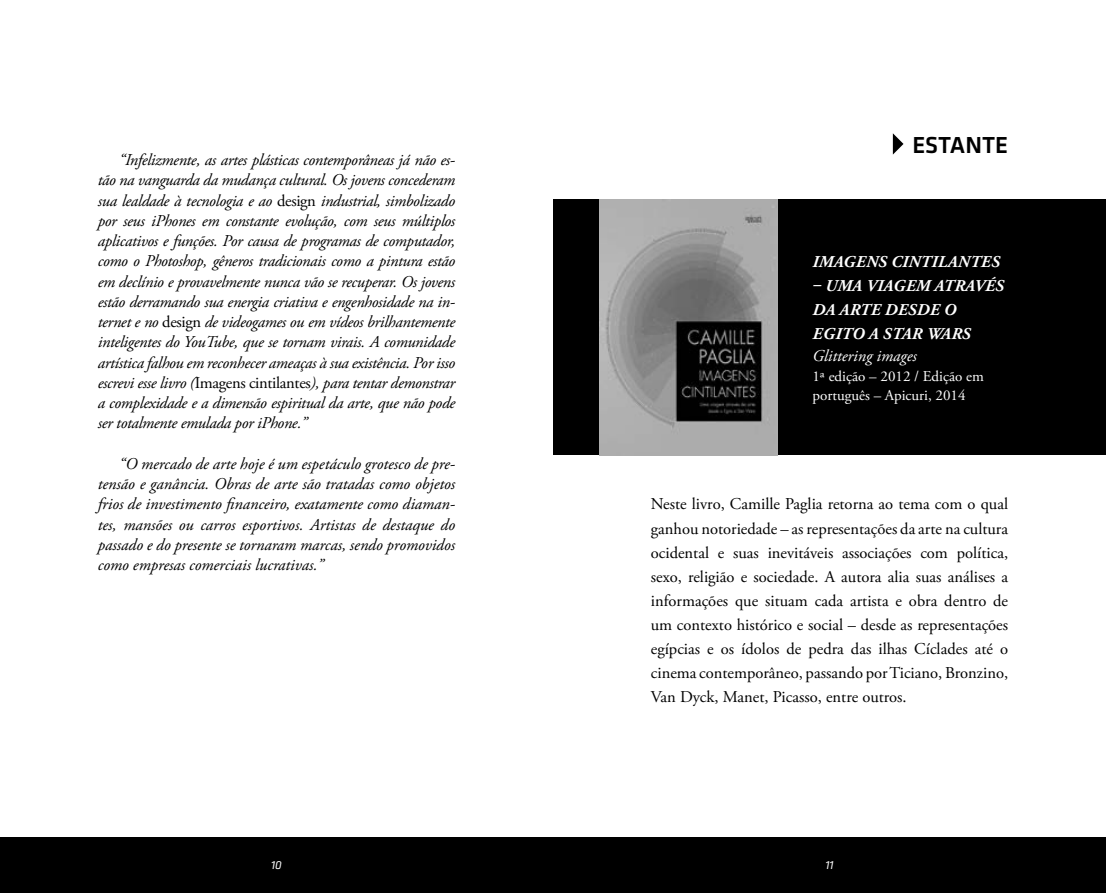
<style>
.page{position:relative;width:1106px;height:893px;background:#fff}
.page>*{position:absolute;margin:0;border:0;box-sizing:border-box;transform-origin:0 0}
.t1{font:500 24px "Klavika";color:#000}
.t2{font:italic 16.5px/20.2px "Adobe Garamond Pro";letter-spacing:-.02em;color:#000;text-align:justify}
.t3{font:16.5px/24px "Adobe Garamond Pro";color:#000;text-align:justify}
.t4{font:italic 700 16.5px/24px "Adobe Garamond Pro";letter-spacing:.015em;color:#fff}
.t5{font:italic 16.5px "Adobe Garamond Pro";color:#fff}
.t6{font:15px/19.5px "Adobe Garamond Pro";color:#fff}
.t7{font:italic 12px "Klavika";color:#fff}
.s1{font-style:normal}
</style>
<div class="page">
<div style="left:553px;top:200px;width:553px;height:255px;background:#000"></div>
<img style="left:600px;top:200px;width:177px;height:255px">
<svg style="left:892px;top:133px;width:11px;height:22px"></svg>
<div style="left:0;top:837px;width:1106px;height:56px;background:#000"></div>
<p class="t2" style="left:98px;top:150px;width:359px;text-indent:21px">“Infelizmente, as artes plásticas contemporâneas já não es&shy;tão na vanguarda da mudança cultural. Os jovens concederam sua lealdade à tecnologia e ao <span class="s1">design</span> industrial, simbolizado por seus iPhones em constante evolução, com seus múltiplos aplicativos e funções. Por causa de programas de computador, como o Photoshop, gêneros tradicionais como a pintura estão em declínio e provavelmente nunca vão se recuperar. Os jovens estão derramando sua energia criativa e engenhosidade na in&shy;ternet e no <span class="s1">design</span> de videogames ou em vídeos brilhantemente inteligentes do YouTube, que se tornam virais. A comunidade artística falhou em reconhecer ameaças à sua existência. Por isso escrevi esse livro (<span class="s1">Imagens cintilantes</span>), para tentar demonstrar a complexidade e a dimensão espiritual da arte, que não pode ser totalmente emulada por iPhone.”</p>
<p class="t2" style="left:98px;top:454px;width:359px;text-indent:21px">“O mercado de arte hoje é um espetáculo grotesco de pre&shy;tensão e ganância. Obras de arte são tratadas como objetos frios de investimento financeiro, exatamente como diaman&shy;tes, mansões ou carros esportivos. Artistas de destaque do passado e do presente se tornaram marcas, sendo promovidos como empresas comerciais lucrativas.”</p>
<h1 class="t1" style="left:912px;top:132px;width:97px">ESTANTE</h1>
<p class="t4" style="left:812px;top:250px;width:189px">IMAGENS CINTILANTES</p>
<p class="t4" style="left:812px;top:274px;width:193px">– UMA VIAGEM ATRAVÉS<br>DA ARTE DESDE O<br>EGITO A STAR WARS</p>
<p class="t5" style="left:812px;top:346px;width:106px">Glittering images</p>
<p class="t6" style="left:812px;top:367px;width:173px">1ª edição – 2012 / Edição em português – Apicuri, 2014</p>
<p class="t3" style="left:651px;top:493px;width:359px">Neste livro, Camille Paglia retorna ao tema com o qual ganhou notoriedade – as representações da arte na cultura ocidental e suas inevitáveis associações com política, sexo, religião e sociedade. A autora alia suas análises a informações que situam cada artista e obra dentro de um contexto histórico e social – desde as representações egípcias e os ídolos de pedra das ilhas Cíclades até o cinema contemporâneo, passando por Ticiano, Bronzino, Van Dyck, Manet, Picasso, entre outros.</p>
<p class="t7" style="left:271px;top:859px;width:12px">10</p>
<p class="t7" style="left:825px;top:859px;width:10px">11</p>
</div>
